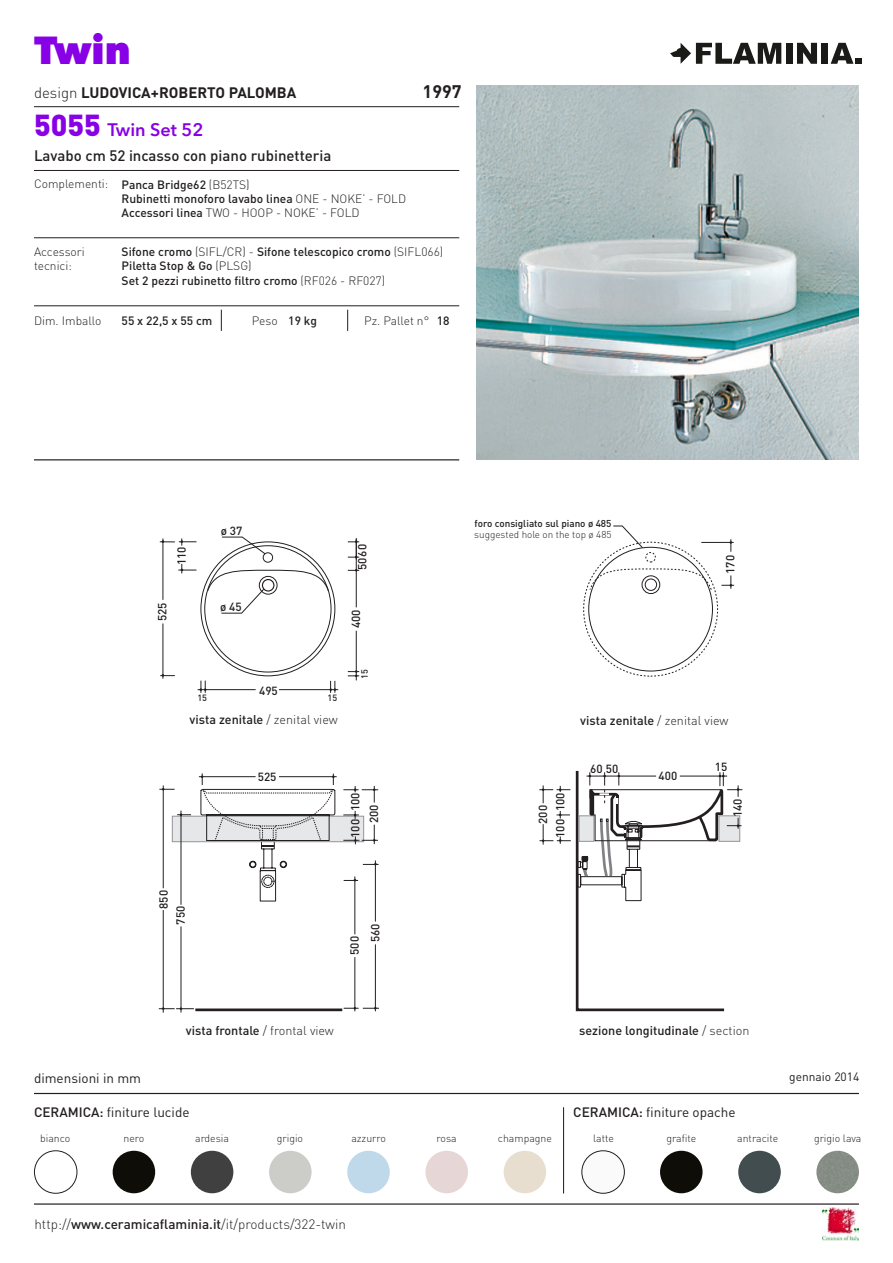
<style>
.page{position:relative;width:893px;height:1263px;background:#fff}
.page>*{position:absolute;margin:0;border:0;box-sizing:border-box;transform-origin:0 0}
.t1{font:800 39px "Avenir Next LT Pro";color:#8800e6}
.t2{font:600 18px "Avenir Next LT Pro";color:#8800e6}
.t3{font:700 18px "DIN";color:#231f20}
.t4{font:500 15px "DIN";color:#231f20}
.t5{font:700 15px "DIN";color:#231f20}
.t6{font:13.5px "DIN";color:#231f20}
.t7{font:300 13.5px "DIN";color:#231f20}
.t8{font:500 12.6px "DIN";color:#231f20}
.t9{font:500 12px/14.4px "DIN";color:#231f20}
.t10{font:300 12px/14.4px "DIN";color:#231f20}
.t11{font:12px "DIN";color:#231f20}
.t12{font:500 11.7px/17.2px "DIN";color:#231f20}
.t13{font:300 10.5px "DIN";color:#231f20}
.t14{font:500 9.9px "DIN";color:#231f20}
.t15{font:300 9.9px "DIN";color:#231f20}
.t16{font:500 9px "DIN";color:#231f20}
.s1{font-weight:300}
.s2{font-family:"DIN";font-weight:900;font-size:30px}
.s3{font-weight:500}
</style>
<div class="page">
<hr style="left:34px;top:1203px;width:825px;height:2px;background:#231f20">
<img style="left:822px;top:1208px;width:37px;height:32px">
<svg style="left:670px;top:43px;width:111px;height:21px"></svg>
<div style="left:786px;top:43px;width:6px;height:21px;background:#1a1a17"></div>
<svg style="left:797px;top:43px;width:20px;height:21px"></svg>
<div style="left:822px;top:43px;width:6px;height:21px;background:#1a1a17"></div>
<svg style="left:831px;top:43px;width:30px;height:21px"></svg>
<hr style="left:34px;top:459px;width:425px;height:1px;background:#231f20">
<hr style="left:34px;top:106px;width:425px;height:1px;background:#231f20">
<hr style="left:34px;top:170px;width:425px;height:1px;background:#231f20">
<svg style="left:195px;top:842px;width:530px;height:170px"></svg>
<svg style="left:217px;top:541px;width:362px;height:301px"></svg>
<svg style="left:343px;top:811px;width:16px;height:8px"></svg>
<svg style="left:557px;top:811px;width:13px;height:7px"></svg>
<svg style="left:539px;top:785px;width:31px;height:18px"></svg>
<svg style="left:539px;top:824px;width:32px;height:20px"></svg>
<hr style="left:375px;top:860px;width:1px;height:61px;background:#231f20">
<hr style="left:375px;top:944px;width:1px;height:67px;background:#231f20">
<svg style="left:363px;top:863px;width:16px;height:2px"></svg>
<hr style="left:181px;top:811px;width:1px;height:94px;background:#231f20">
<hr style="left:181px;top:926px;width:1px;height:86px;background:#231f20">
<hr style="left:163px;top:910px;width:1px;height:103px;background:#231f20">
<svg style="left:159px;top:1007px;width:35px;height:3px"></svg>
<hr style="left:355px;top:876px;width:1px;height:58px;background:#231f20">
<hr style="left:355px;top:957px;width:1px;height:54px;background:#231f20">
<svg style="left:344px;top:879px;width:14px;height:2px"></svg>
<svg style="left:344px;top:1007px;width:35px;height:2px"></svg>
<svg style="left:343px;top:786px;width:35px;height:16px"></svg>
<svg style="left:343px;top:825px;width:35px;height:19px"></svg>
<hr style="left:279px;top:776px;width:58px;height:1px;background:#231f20">
<svg style="left:577px;top:772px;width:165px;height:129px"></svg>
<svg style="left:222px;top:537px;width:44px;height:17px"></svg>
<hr style="left:279px;top:689px;width:59px;height:1px;background:#231f20">
<hr style="left:163px;top:538px;width:1px;height:62px;background:#231f20">
<svg style="left:348px;top:538px;width:11px;height:22px"></svg>
<hr style="left:356px;top:538px;width:1px;height:69px;background:#231f20">
<svg style="left:348px;top:569px;width:11px;height:2px"></svg>
<hr style="left:356px;top:631px;width:1px;height:49px;background:#231f20">
<svg style="left:348px;top:670px;width:11px;height:7px"></svg>
<svg style="left:160px;top:538px;width:36px;height:8px"></svg>
<svg style="left:159px;top:564px;width:177px;height:337px"></svg>
<svg style="left:583px;top:525px;width:151px;height:152px"></svg>
<img style="left:476px;top:85px;width:383px;height:374px">
<hr style="left:34px;top:237px;width:425px;height:1px;background:#231f20">
<hr style="left:34px;top:305px;width:425px;height:1px;background:#231f20">
<svg style="left:221px;top:310px;width:1px;height:21px"></svg>
<svg style="left:347px;top:310px;width:1px;height:21px"></svg>
<div style="left:34px;top:1150px;width:43px;height:43px;border:1px solid #231f20;border-radius:50%"></div>
<div style="left:113px;top:1151px;width:42px;height:42px;background:#0f0d08;border-radius:50%"></div>
<div style="left:191px;top:1151px;width:42px;height:42px;background:#404040;border-radius:50%"></div>
<div style="left:269px;top:1151px;width:43px;height:42px;background:#ccccc9;border-radius:50%"></div>
<div style="left:347px;top:1151px;width:43px;height:42px;background:#bfd9eb;border-radius:50%"></div>
<div style="left:425px;top:1151px;width:43px;height:42px;background:#e6d6d6;border-radius:50%"></div>
<div style="left:504px;top:1151px;width:42px;height:42px;background:#e8decf;border-radius:50%"></div>
<div style="left:582px;top:1151px;width:42px;height:42px;background:#fafafa;border-radius:50%"></div>
<div style="left:582px;top:1150px;width:43px;height:43px;border:1px solid #231f20;border-radius:50%"></div>
<div style="left:660px;top:1151px;width:43px;height:42px;background:#0f0d08;border-radius:50%"></div>
<div style="left:738px;top:1151px;width:43px;height:42px;background:#424d4f;border-radius:50%"></div>
<img style="left:816px;top:1151px;width:43px;height:42px;border-radius:21px">
<hr style="left:563px;top:1107px;width:1px;height:86px;background:#1a1a17">
<hr style="left:34px;top:1093px;width:825px;height:1px;background:#231f20">
<h1 class="t1" style="left:34px;top:26px;width:98px">Twin</h1>
<p class="t5" style="left:34px;top:82px;width:264px"><span class="s1">design</span> LUDOVICA+ROBERTO PALOMBA</p>
<h2 class="t3" style="left:423px;top:79px;width:41px">1997</h2>
<h2 class="t2" style="left:34px;top:118px;width:171px"><span class="s2">5055</span> Twin Set 52</h2>
<p class="t4" style="left:34px;top:146px;width:299px">Lavabo cm 52 incasso con piano rubinetteria</p>
<p class="t10" style="left:34px;top:177px;width:76px">Complementi:</p>
<p class="t10" style="left:34px;top:244px;width:52px">Accessori tecnici:</p>
<p class="t9" style="left:122px;top:177px;width:286px">Panca Bridge62 <span class="s1">(B52TS)<br></span>Rubinetti monoforo lavabo linea <span class="s1">One - No ke’ - Fo ld<br></span>Accessori linea <span class="s1">TWO - HOOP - No ke’ - Fo ld</span></p>
<p class="t9" style="left:122px;top:244px;width:323px">Sifone cromo <span class="s1">(SIFL/CR) -</span> Sifone telescopico cromo <span class="s1">(SIFL066)<br></span>Piletta Stop &amp; Go <span class="s1">(PLSG)<br></span>Set 2 pezzi rubinetto filtro cromo <span class="s1">(RF026 - RF027)</span></p>
<p class="t10" style="left:34px;top:313px;width:69px">Dim. Imballo</p>
<p class="t9" style="left:122px;top:313px;width:92px">55 x 22,5 x 55 cm</p>
<p class="t10" style="left:252px;top:313px;width:67px">Peso <span class="s3">19 kg</span></p>
<p class="t10" style="left:364px;top:313px;width:87px">Pz. Pallet n° <span class="s3">18</span></p>
<p class="t12" style="left:173px;top:565px;width:20px;rotate:-90deg">110</p>
<p class="t12" style="left:153px;top:621px;width:20px;rotate:-90deg">525</p>
<p class="t12" style="left:221px;top:522px;width:23px">ø 37</p>
<p class="t12" style="left:220px;top:598px;width:23px">ø 45</p>
<p class="t12" style="left:353px;top:570px;width:28px;rotate:-90deg">5060</p>
<p class="t12" style="left:347px;top:628px;width:20px;rotate:-90deg">400</p>
<p class="t12" style="left:259px;top:681px;width:20px">495</p>
<p class="t16" style="left:197px;top:692px;width:11px">15</p>
<p class="t16" style="left:328px;top:692px;width:11px">15</p>
<p class="t16" style="left:359px;top:679px;width:11px;rotate:-90deg">15</p>
<p class="t14" style="left:475px;top:517px;width:138px">foro consigliato sul piano ø 485</p>
<p class="t15" style="left:474px;top:529px;width:139px">suggested hole on the top ø 485</p>
<p class="t12" style="left:721px;top:574px;width:20px;rotate:-90deg">170</p>
<p class="t8" style="left:190px;top:712px;width:150px">vista zenitale <span class="s1">/ zenital view</span></p>
<p class="t8" style="left:580px;top:712px;width:150px">vista zenitale <span class="s1">/ zenital view</span></p>
<p class="t12" style="left:590px;top:759px;width:30px">60 50</p>
<p class="t12" style="left:715px;top:758px;width:14px">15</p>
<p class="t12" style="left:258px;top:767px;width:20px">525</p>
<p class="t12" style="left:659px;top:767px;width:20px">400</p>
<p class="t12" style="left:154px;top:924px;width:36px;text-indent:16px;rotate:-90deg">850<br>750</p>
<p class="t12" style="left:346px;top:811px;width:20px;rotate:-90deg">100</p>
<p class="t12" style="left:346px;top:838px;width:20px;rotate:-90deg">100</p>
<p class="t12" style="left:365px;top:823px;width:20px;rotate:-90deg">200</p>
<p class="t12" style="left:346px;top:955px;width:20px;rotate:-90deg">500</p>
<p class="t12" style="left:366px;top:942px;width:20px;rotate:-90deg">560</p>
<p class="t8" style="left:186px;top:1022px;width:149px">vista frontale <span class="s1">/ frontal view</span></p>
<p class="t12" style="left:551px;top:811px;width:20px;rotate:-90deg">100</p>
<p class="t12" style="left:551px;top:838px;width:20px;rotate:-90deg">100</p>
<p class="t12" style="left:534px;top:824px;width:20px;rotate:-90deg">200</p>
<p class="t12" style="left:729px;top:817px;width:20px;rotate:-90deg">140</p>
<p class="t8" style="left:579px;top:1022px;width:172px">sezione longitudinale <span class="s1">/ section</span></p>
<p class="t6" style="left:34px;top:1069px;width:109px">dimensioni in mm</p>
<p class="t11" style="left:789px;top:1069px;width:72px">gennaio 2014</p>
<p class="t6" style="left:34px;top:1103px;width:157px"><span class="s3">Ceramica:</span> finiture lucide</p>
<p class="t6" style="left:573px;top:1103px;width:164px"><span class="s3">Ceramica:</span> finiture opache</p>
<p class="t13" style="left:40px;top:1132px;width:32px">bianco</p>
<p class="t13" style="left:124px;top:1132px;width:22px">nero</p>
<p class="t13" style="left:195px;top:1132px;width:35px">ardesia</p>
<p class="t13" style="left:277px;top:1132px;width:28px">grigio</p>
<p class="t13" style="left:351px;top:1132px;width:36px">azzurro</p>
<p class="t13" style="left:437px;top:1132px;width:22px">rosa</p>
<p class="t13" style="left:498px;top:1132px;width:55px">champagne</p>
<p class="t13" style="left:593px;top:1132px;width:22px">latte</p>
<p class="t13" style="left:666px;top:1132px;width:31px">grafite</p>
<p class="t13" style="left:737px;top:1132px;width:43px">antracite</p>
<p class="t13" style="left:814px;top:1132px;width:49px">grigio lava</p>
<p class="t7" style="left:34px;top:1216px;width:313px">http://<span class="s3">www.ceramicaflaminia.it</span>/it/products/322-twin</p>
</div>
